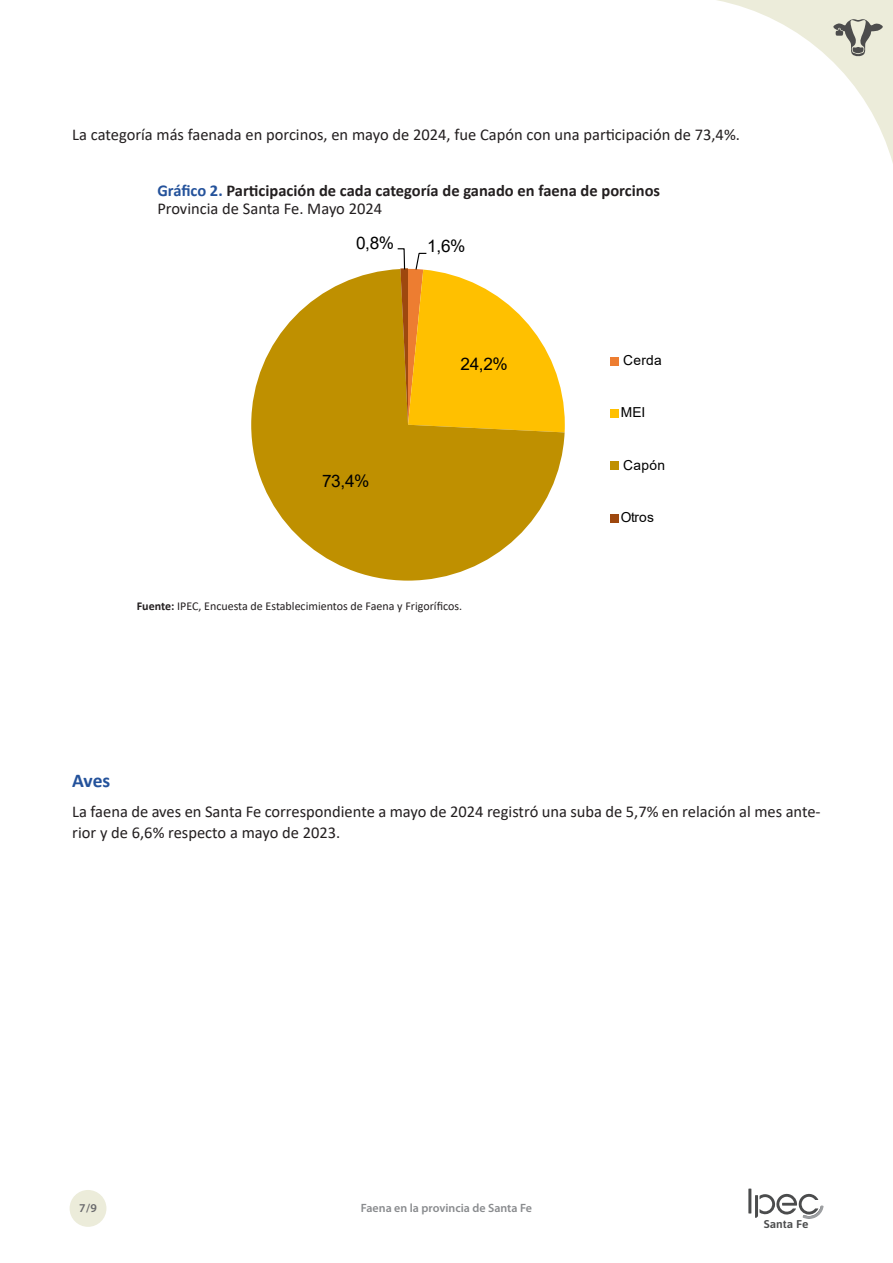
<style>
.page{position:relative;width:893px;height:1263px;background:#fff}
.page>*{position:absolute;margin:0;border:0;box-sizing:border-box;transform-origin:0 0}
.Subtítulo{font:700 19.5px "Calibri";color:#24529b}
.t1{font:17.25px "Arial";color:#000}
.Texto{font:16.5px/21px "Calibri";color:#231f20}
.Texto-2{font:700 16.5px "Calibri";color:#231f20}
.Cuadros{font:16.5px "Calibri";color:#231f20}
.t2{font:13.8px "Arial";letter-spacing:.025em;color:#000}
.Texto-3{font:12px "Calibri";color:#231f20}
.t3{font:600 12px "Myriad Pro";color:#898b8e}
.t4{font:600 12px "Myriad Pro";color:#69696c}
.t5{font:600 11.25px "Asap";color:#4b4c4d;scale:1.06 1}
.s1{color:#24529b}
.s2{font-weight:700}
</style>
<div class="page">
<div style="left:70px;top:1190px;width:36px;height:37px;background:#ececda;border-radius:50%"></div>
<hr style="left:748px;top:1188px;width:3px;height:25px;background:#4b4c4d">
<svg style="left:755px;top:1193px;width:69px;height:26px"></svg>
<svg style="left:717px;top:0;width:176px;height:163px"></svg>
<svg style="left:251px;top:248px;width:368px;height:333px"></svg>
<p class="Texto" style="left:72px;top:124px;width:669px">La categoría más faenada en porcinos, en mayo de 2024, fue Capón con una participación de 73,4%.</p>
<p class="Texto-2" style="left:157px;top:179px;width:504px"><span class="s1">Gráfico 2.</span> Participación de cada categoría de ganado en faena de porcinos</p>
<p class="Cuadros" style="left:157px;top:197px;width:226px">Provincia de Santa Fe. Mayo 2024</p>
<p class="t1" style="left:427px;top:234px;width:40px">1,6%</p>
<p class="t1" style="left:356px;top:231px;width:40px">0,8%</p>
<p class="t1" style="left:322px;top:469px;width:49px">73,4%</p>
<p class="t1" style="left:460px;top:352px;width:49px">24,2%</p>
<p class="Texto-3" style="left:137px;top:598px;width:327px"><span class="s2">Fuente:</span> IPEC, Encuesta de Establecimientos de Faena y Frigoríficos.</p>
<p class="t2" style="left:623px;top:351px;width:40px">Cerda</p>
<p class="t2" style="left:621px;top:403px;width:26px">MEI</p>
<p class="t2" style="left:623px;top:455px;width:44px">Capón</p>
<p class="t2" style="left:621px;top:508px;width:35px">Otros</p>
<p class="Subtítulo" style="left:72px;top:767px;width:39px">Aves</p>
<p class="Texto" style="left:72px;top:800px;width:750px">La faena de aves en Santa Fe correspondiente a mayo de 2024 registró una suba de 5,7% en relación al mes ante&shy;rior y de 6,6% respecto a mayo de 2023.</p>
<p class="t4" style="left:79px;top:1200px;width:19px">7/9</p>
<p class="t3" style="left:361px;top:1200px;width:173px">Faena en la provincia de Santa Fe</p>
<p class="t5" style="left:764px;top:1216px;width:44px">Santa Fe</p>
</div>
